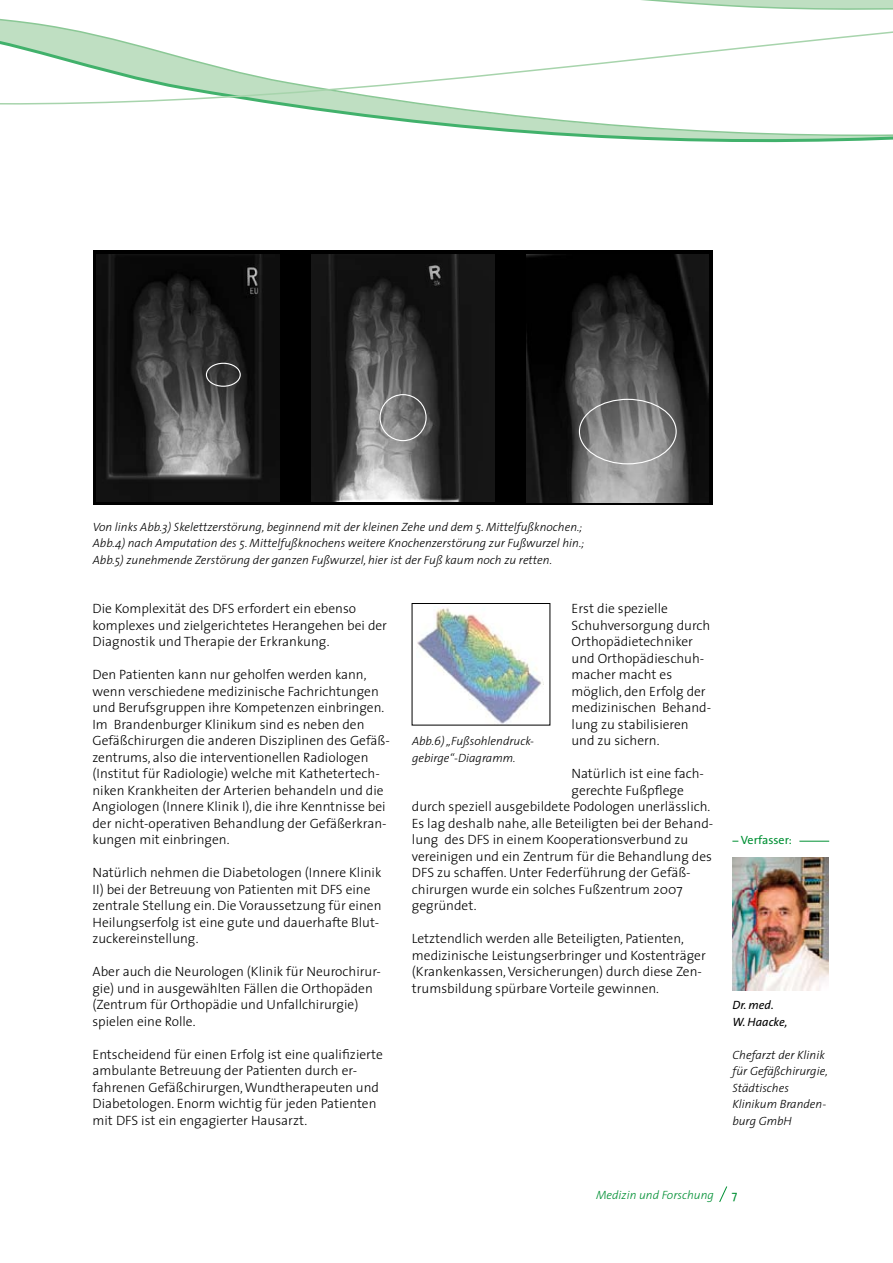
<style>
.page{position:relative;width:893px;height:1263px;background:#fff}
.page>*{position:absolute;margin:0;border:0;box-sizing:border-box;transform-origin:0 0}
.t1{font:300 13.5px/16.5px "The Sans";color:#000}
.t2{font:italic 300 12px/16.5px "The Sans";color:#000}
.t3{font:italic 300 12px "The Sans";color:#009034}
.t4{font:italic 12px/16.5px "The Sans";color:#000}
.t5{font:12px "The Sans";color:#009034}
</style>
<div class="page">
<svg style="left:719px;top:1186px;width:9px;height:16px"></svg>
<hr style="left:799px;top:841px;width:30px;height:1px;background:#009034">
<svg style="left:0;top:0;width:893px;height:143px"></svg>
<img style="left:732px;top:858px;width:96px;height:132px">
<div style="left:93px;top:251px;width:619px;height:254px;background:#000"></div>
<img style="left:311px;top:255px;width:183px;height:246px">
<img style="left:97px;top:255px;width:182px;height:246px">
<img style="left:526px;top:255px;width:183px;height:247px">
<div style="left:206px;top:363px;width:35px;height:24px;border:1px solid #fff;border-radius:50%"></div>
<div style="left:379px;top:394px;width:48px;height:47px;border:1px solid #fff;border-radius:50%"></div>
<div style="left:579px;top:399px;width:98px;height:65px;border:1px solid #fff;border-radius:50%"></div>
<img style="left:417px;top:608px;width:125px;height:115px">
<p class="t2" style="left:93px;top:518px;width:493px">Von links Abb.3) Skelettzerstörung, beginnend mit der kleinen Zehe und dem 5. Mittelfußknochen.;<br>Abb.4) nach Amputation des 5. Mittelfußknochens weitere Knochenzerstörung zur Fußwurzel hin.;<br>Abb.5) zunehmende Zerstörung der ganzen Fußwurzel, hier ist der Fuß kaum noch zu retten.</p>
<p class="t1" style="left:92px;top:600px;width:296px">Die Komplexität des DFS erfordert ein ebenso komplexes und zielgerichtetes Herangehen bei der<br>Diagnostik und Therapie der Erkrankung.</p>
<p class="t1" style="left:92px;top:666px;width:299px">Den Patienten kann nur geholfen werden kann, wenn verschiedene medizinische Fachrichtungen und Berufsgruppen ihre Kompetenzen einbringen.<br>Im Brandenburger Klinikum sind es neben den Gefäßchirurgen die anderen Disziplinen des Gefäß&shy;zentrums, also die interventionellen Radiologen (Institut für Radiologie) welche mit Kathetertech&shy;niken Krankheiten der Arterien behandeln und die Angiologen (Innere Klinik I), die ihre Kenntnisse bei der nicht-operativen Behandlung der Gefäßerkran&shy;kungen mit einbringen.</p>
<p class="t1" style="left:92px;top:864px;width:290px">Natürlich nehmen die Diabetologen (Innere Klinik II) bei der Betreuung von Patienten mit DFS eine zentrale Stellung ein. Die Voraussetzung für einen Heilungserfolg ist eine gute und dauerhafte Blut&shy;zuckereinstellung.</p>
<p class="t1" style="left:92px;top:963px;width:290px">Aber auch die Neurologen (Klinik für Neurochirur&shy;gie) und in ausgewählten Fällen die Orthopäden (Zentrum für Orthopädie und Unfallchirurgie) spielen eine Rolle.</p>
<p class="t1" style="left:92px;top:1045px;width:292px">Entscheidend für einen Erfolg ist eine qualifizierte ambulante Betreuung der Patienten durch er&shy;fahrenen Gefäßchirurgen, Wundtherapeuten und Diabetologen. Enorm wichtig für jeden Patienten mit DFS ist ein engagierter Hausarzt.</p>
<p class="t1" style="left:571px;top:600px;width:141px">Erst die spezielle<br>Schuhversorgung durch<br>Orthopädietechniker und Orthopädieschuh&shy;macher macht es möglich, den Erfolg der medizinischen Behand&shy;lung zu stabilisieren und zu sichern.</p>
<p class="t1" style="left:571px;top:765px;width:134px">Natürlich ist eine fach-</p>
<p class="t1" style="left:571px;top:781px;width:114px">gerechte Fußpflege</p>
<p class="t1" style="left:412px;top:798px;width:300px">durch speziell ausgebildete Podologen unerlässlich.</p>
<p class="t1" style="left:412px;top:814px;width:303px">Es lag deshalb nahe, alle Beteiligten bei der Behand-</p>
<p class="t1" style="left:412px;top:831px;width:278px">lung des DFS in einem Kooperationsverbund zu</p>
<p class="t1" style="left:412px;top:847px;width:302px">vereinigen und ein Zentrum für die Behandlung des</p>
<p class="t1" style="left:412px;top:864px;width:280px">DFS zu schaffen. Unter Federführung der Gefäß-</p>
<p class="t1" style="left:412px;top:880px;width:272px">chirurgen wurde ein solches Fußzentrum 2007</p>
<p class="t1" style="left:412px;top:897px;width:66px">gegründet.</p>
<p class="t1" style="left:412px;top:930px;width:295px">Letztendlich werden alle Beteiligten, Patienten, medizinische Leistungserbringer und Kostenträger (Krankenkassen, Versicherungen) durch diese Zen&shy;trumsbildung spürbare Vorteile gewinnen.</p>
<p class="t2" style="left:412px;top:732px;width:124px">Abb.6) „Fußsohlendruck&shy;gebirge“-Diagramm.</p>
<p class="t5" style="left:741px;top:830px;width:52px">Verfasser:</p>
<p class="t4" style="left:732px;top:996px;width:57px">Dr. med.<br>W. Haacke,</p>
<p class="t2" style="left:732px;top:1046px;width:97px">Chefarzt der Klinik für Gefäßchirurgie,<br>Städtisches<br>Klinikum Branden&shy;burg GmbH</p>
<p class="t3" style="left:596px;top:1185px;width:119px">Medizin und Forschung</p>
<p class="t5" style="left:732px;top:1185px;width:7px">7</p>
</div>
